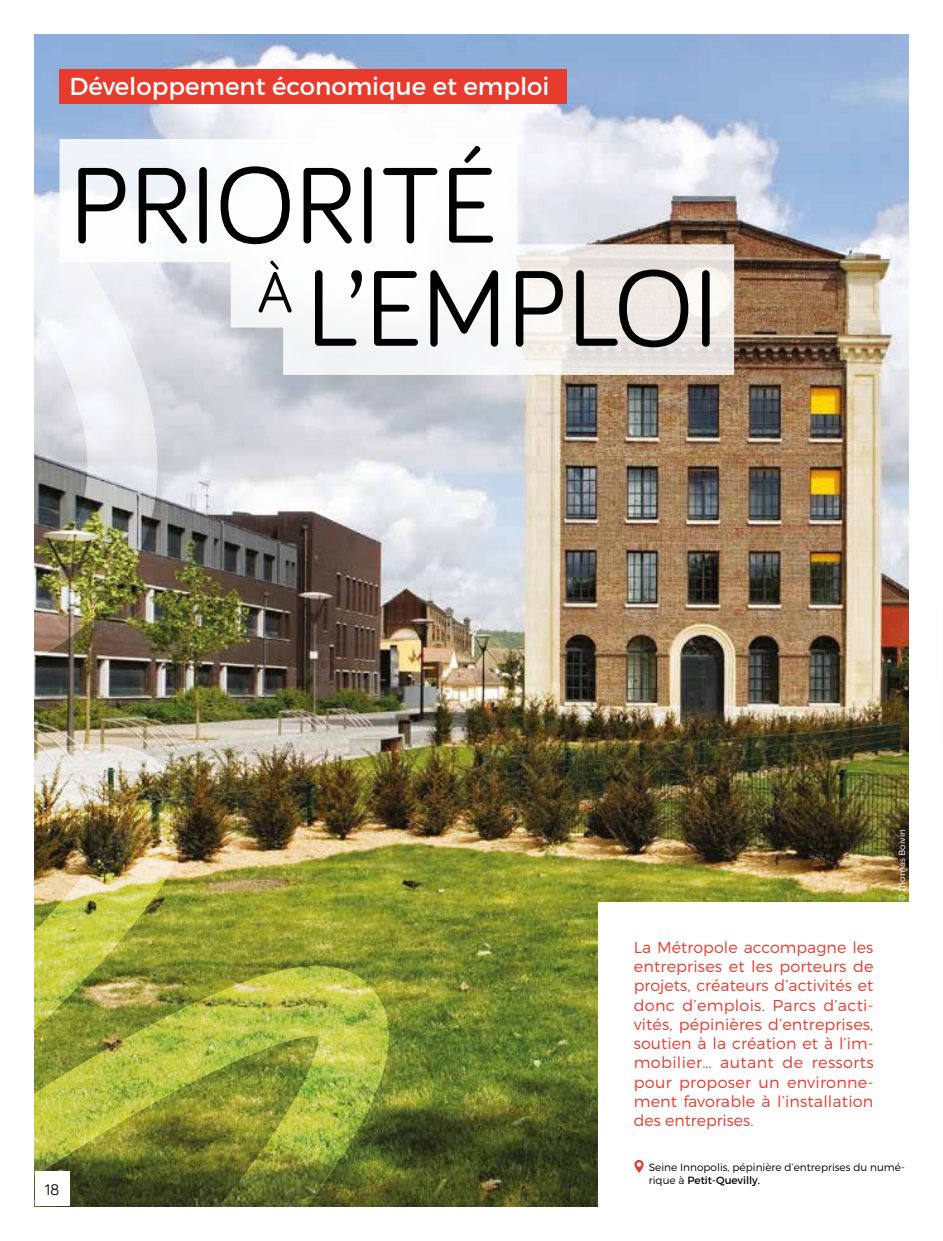
<style>
.page{position:relative;width:943px;height:1241px;background:#fff}
.page>*{position:absolute;margin:0;border:0;box-sizing:border-box;transform-origin:0 0}
.t1{font:110.95px/103.1px "Bariol";color:#000}
.t2{font:24.5px "Montserrat";color:#fff}
.t3{font:300 15.75px/19.2px "Montserrat";letter-spacing:.01em;color:#e73b2d;text-align:justify}
.t4{font:15.75px "Bariol";color:#000}
.t5{font:300 10.5px/13.1px "Montserrat";color:#000}
.t6{font:300 8.75px "Montserrat";color:#fff}
.s1{font-weight:400}
</style>
<div class="page">
<img style="left:35px;top:35px;width:873px;height:1170px">
<img style="left:34px;top:153px;width:356px;height:1054px">
<div style="left:598px;top:902px;width:345px;height:338px;background:#fff"></div>
<svg style="left:634px;top:1160px;width:9px;height:12px"></svg>
<svg style="left:60px;top:139px;width:674px;height:236px;fill:#f6f6f9"></svg>
<div style="left:35px;top:1171px;width:34px;height:34px;background:#fff"></div>
<div style="left:60px;top:69px;width:507px;height:35px;background:#e73b2d"></div>
<h2 class="t2" style="left:70px;top:71px;width:481px">Développement économique et emploi</h2>
<h1 class="t1" style="left:257px;top:148px;width:463px;text-indent:-187px">PRIORITÉ<br><sup>À</sup> L’EMPLOI</h1>
<p class="t4" style="left:45px;top:1178px;width:16px">18</p>
<p class="t3" style="left:633px;top:937px;width:241px">La Métropole accompagne les entreprises et les porteurs de projets, créateurs d’activités et donc d’emplois. Parcs d’acti&shy;vités, pépinières d’entreprises, soutien à la création et à l’im&shy;mobilier… autant de ressorts pour proposer un environne&shy;ment favorable à l’installation des entreprises.</p>
<p class="t6" style="left:896px;top:900px;width:73px;rotate:-90deg">© Thomas Boivin</p>
<p class="t5" style="left:648px;top:1160px;width:257px">Seine Innopolis, pépinière d’entreprises du numé&shy;rique à <span class="s1">Petit-Quevilly.</span></p>
</div>
